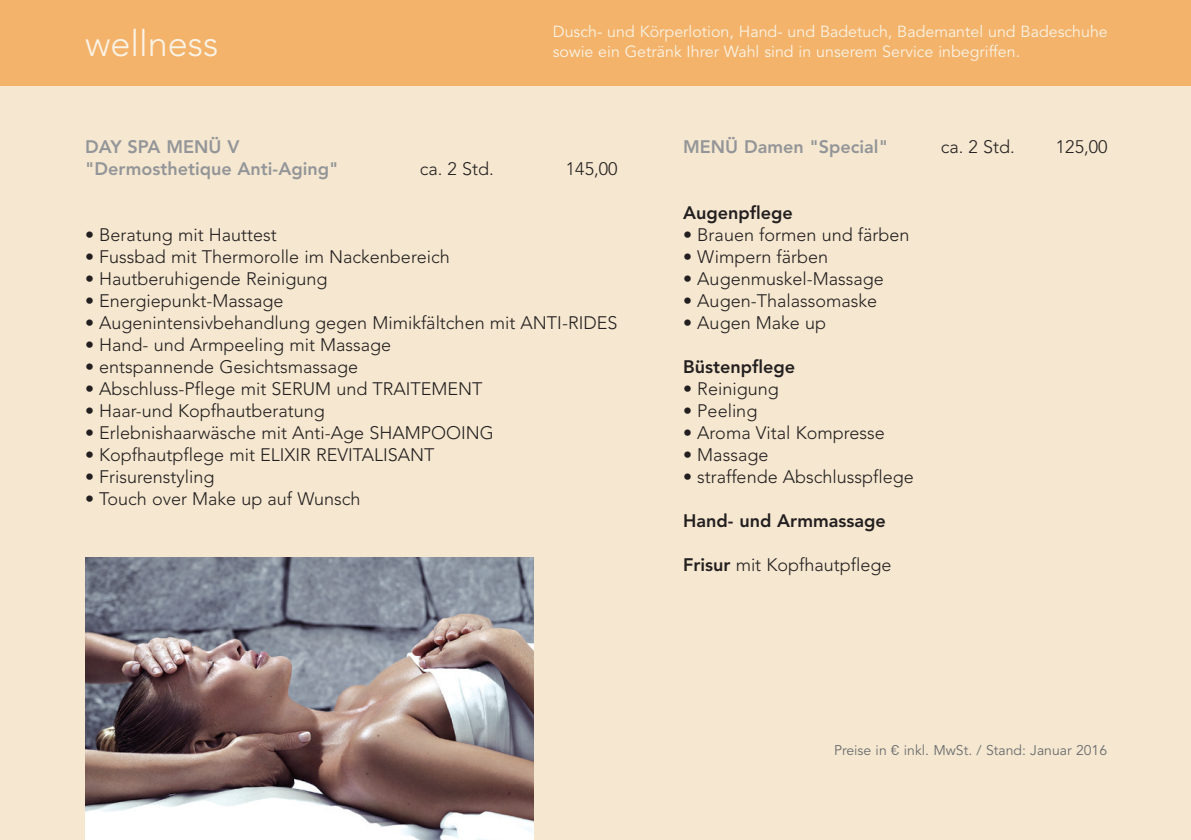
<style>
.page{position:relative;width:1191px;height:840px;background:#fff}
.page>*{position:absolute;margin:0;border:0;box-sizing:border-box;transform-origin:0 0}
.t1{font:300 36px "Avenir";color:#faf3e6}
.t2{font:300 18px "Avenir";color:#231f20}
.t3{font:800 18px/22px "Avenir";color:#939598}
.t4{font:800 18px "Avenir";color:#231f20}
.t5{font:16px/20px "Avenir";color:#faf3e6}
.t6{font:14px "Avenir";color:#6c6d70}
.s1{font-weight:800}
.s2{font-family:"DIN"}
</style>
<div class="page">
<div style="left:0;top:0;width:1191px;height:839px;background:#f6e8d0"></div>
<div style="left:0;top:0;width:1191px;height:85px;background:#f4b36a"></div>
<img style="left:85px;top:557px;width:448px;height:282px">
<h1 class="t1" style="left:85px;top:28px;width:135px">wellness</h1>
<p class="t5" style="left:553px;top:23px;width:556px">Dusch- und Körperlotion, Hand- und Badetuch, Bademantel und Badeschuhe sowie ein Getränk Ihrer Wahl sind in unserem Service inbegriffen.</p>
<p class="t3" style="left:85px;top:137px;width:255px">DAY SPA MENÜ V "Dermosthetique Anti-Aging"</p>
<p class="t2" style="left:420px;top:161px;width:76px">ca. 2 Std.</p>
<p class="t2" style="left:566px;top:161px;width:53px">145,00</p>
<p class="t2" style="left:85px;top:227px;width:193px">• Beratung mit Hauttest</p>
<p class="t2" style="left:85px;top:249px;width:366px">• Fussbad mit Thermorolle im Nackenbereich</p>
<p class="t2" style="left:85px;top:271px;width:244px">• Hautberuhigende Reinigung</p>
<p class="t2" style="left:85px;top:293px;width:200px">• Energiepunkt-Massage</p>
<p class="t2" style="left:85px;top:315px;width:534px">• Augenintensivbehandlung gegen Mimikfältchen mit ANTI-RIDES</p>
<p class="t2" style="left:85px;top:337px;width:308px">• Hand- und Armpeeling mit Massage</p>
<p class="t2" style="left:85px;top:359px;width:275px">• entspannende Gesichtsmassage</p>
<p class="t2" style="left:85px;top:381px;width:399px">• Abschluss-Pflege mit SERUM und TRAITEMENT</p>
<p class="t2" style="left:85px;top:403px;width:241px">• Haar-und Kopfhautberatung</p>
<p class="t2" style="left:85px;top:425px;width:410px">• Erlebnishaarwäsche mit Anti-Age SHAMPOOING</p>
<p class="t2" style="left:85px;top:447px;width:351px">• Kopfhautpflege mit ELIXIR REVITALISANT</p>
<p class="t2" style="left:85px;top:469px;width:131px">• Frisurenstyling</p>
<p class="t2" style="left:85px;top:491px;width:277px">• Touch over Make up auf Wunsch</p>
<p class="t3" style="left:683px;top:137px;width:206px">MENÜ Damen "Special"</p>
<p class="t2" style="left:940px;top:139px;width:76px">ca. 2 Std.</p>
<p class="t2" style="left:1056px;top:139px;width:53px">125,00</p>
<p class="t4" style="left:683px;top:205px;width:111px">Augenpflege</p>
<p class="t2" style="left:683px;top:227px;width:228px">• Brauen formen und färben</p>
<p class="t2" style="left:683px;top:249px;width:147px">• Wimpern färben</p>
<p class="t2" style="left:683px;top:271px;width:202px">• Augenmuskel-Massage</p>
<p class="t2" style="left:683px;top:293px;width:195px">• Augen-Thalassomaske</p>
<p class="t2" style="left:683px;top:315px;width:144px">• Augen Make up</p>
<p class="t4" style="left:683px;top:359px;width:114px">Büstenpflege</p>
<p class="t2" style="left:683px;top:381px;width:97px">• Reinigung</p>
<p class="t2" style="left:683px;top:403px;width:76px">• Peeling</p>
<p class="t2" style="left:683px;top:425px;width:203px">• Aroma Vital Kompresse</p>
<p class="t2" style="left:683px;top:447px;width:87px">• Massage</p>
<p class="t2" style="left:683px;top:469px;width:232px">• straffende Abschlusspflege</p>
<p class="t4" style="left:683px;top:513px;width:204px">Hand- und Armmassage</p>
<p class="t2" style="left:683px;top:557px;width:210px"><span class="s1">Frisur</span> mit Kopfhautpflege</p>
<p class="t6" style="left:834px;top:743px;width:275px">Preise in <span class="s2">€</span> inkl. MwSt. / Stand: Januar 2016</p>
</div>
